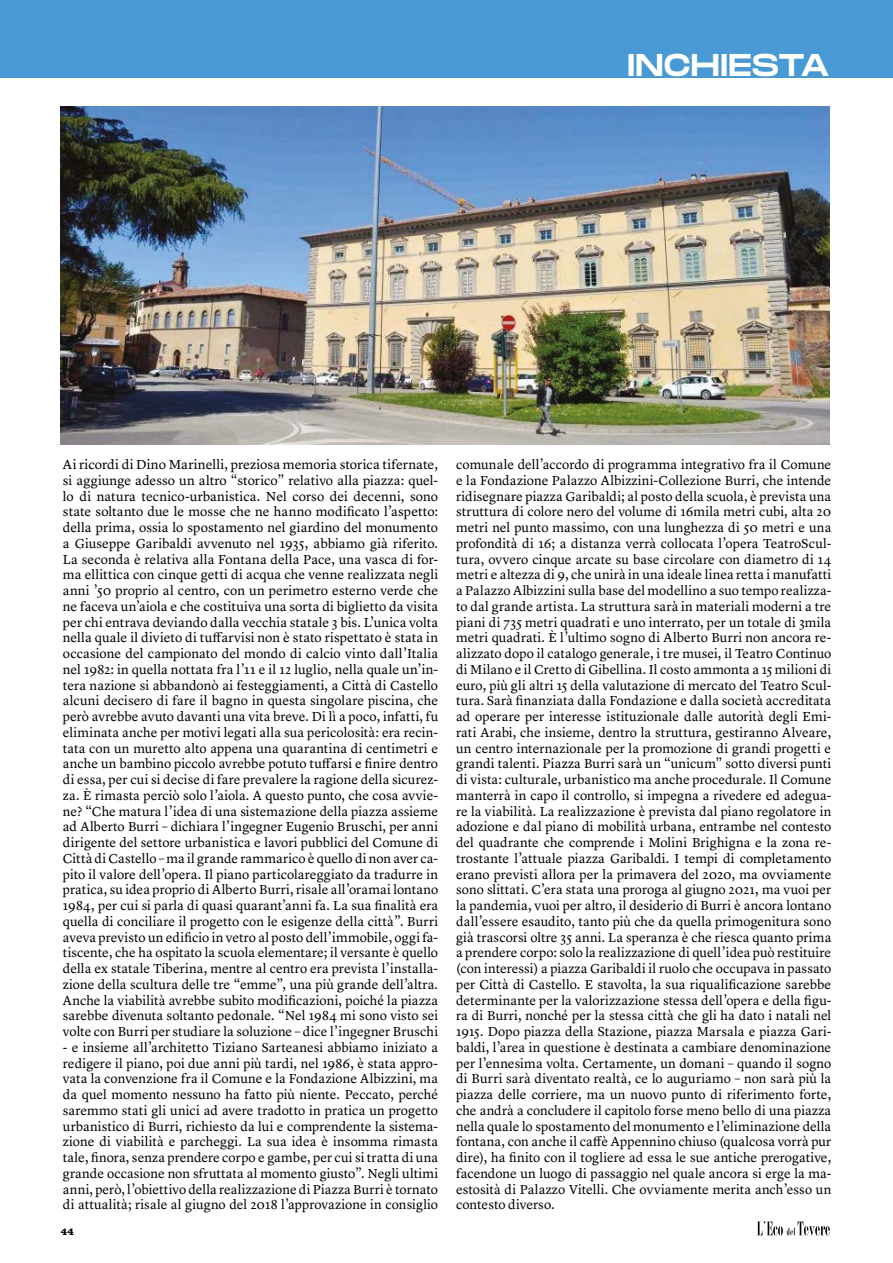
<style>
.page{position:relative;width:893px;height:1263px;background:#fff}
.page>*{position:absolute;margin:0;border:0;box-sizing:border-box;transform-origin:0 0}
.t1{font:31.5px "Monument Extended";letter-spacing:.01em;color:#fff;scale:.9 1}
.t2{font:13.5px/15.8px "Lyon Text";letter-spacing:.005em;color:#000;text-align:justify}
.t3{font:700 10.5px "Clarendon LT Std";color:#000}
</style>
<div class="page">
<svg style="left:757px;top:1221px;width:73px;height:14px"></svg>
<div style="left:0;top:0;width:893px;height:78px;background:#4899d4"></div>
<img style="left:61px;top:106px;width:769px;height:338px">
<h1 class="t1" style="left:627px;top:42px;width:226px">INCHIESTA</h1>
<p class="t2" style="left:63px;top:455px;width:377px">Ai ricordi di Dino Marinelli, preziosa memoria storica tifernate, si aggiunge adesso un altro “storico” relativo alla piazza: quel&shy;lo di natura tecnico-urbanistica. Nel corso dei decenni, sono state soltanto due le mosse che ne hanno modificato l’aspetto: della prima, ossia lo spostamento nel giardino del monumento a Giuseppe Garibaldi avvenuto nel 1935, abbiamo già riferito.<br>La seconda è relativa alla Fontana della Pace, una vasca di for&shy;ma ellittica con cinque getti di acqua che venne realizzata negli anni ’50 proprio al centro, con un perimetro esterno verde che ne faceva un’aiola e che costituiva una sorta di biglietto da visita per chi entrava deviando dalla vecchia statale 3 bis. L’unica volta nella quale il divieto di tuffarvisi non è stato rispettato è stata in occasione del campionato del mondo di calcio vinto dall’Italia nel 1982: in quella nottata fra l’11 e il 12 luglio, nella quale un’in&shy;tera nazione si abbandonò ai festeggiamenti, a Città di Castello alcuni decisero di fare il bagno in questa singolare piscina, che però avrebbe avuto davanti una vita breve. Di lì a poco, infatti, fu eliminata anche per motivi legati alla sua pericolosità: era recin&shy;tata con un muretto alto appena una quarantina di centimetri e anche un bambino piccolo avrebbe potuto tuffarsi e finire dentro di essa, per cui si decise di fare prevalere la ragione della sicurez&shy;za. È rimasta perciò solo l’aiola. A questo punto, che cosa avvie&shy;ne? “Che matura l’idea di una sistemazione della piazza assieme ad Alberto Burri – dichiara l’ingegner Eugenio Bruschi, per anni dirigente del settore urbanistica e lavori pubblici del Comune di Città di Castello – ma il grande rammarico è quello di non aver ca&shy;pito il valore dell’opera. Il piano particolareggiato da tradurre in pratica, su idea proprio di Alberto Burri, risale all’oramai lontano 1984, per cui si parla di quasi quarant’anni fa. La sua finalità era quella di conciliare il progetto con le esigenze della città”. Burri aveva previsto un edificio in vetro al posto dell’immobile, oggi fa&shy;tiscente, che ha ospitato la scuola elementare; il versante è quello della ex statale Tiberina, mentre al centro era prevista l’installa&shy;zione della scultura delle tre “emme”, una più grande dell’altra.<br>Anche la viabilità avrebbe subito modificazioni, poiché la piazza sarebbe divenuta soltanto pedonale. “Nel 1984 mi sono visto sei volte con Burri per studiare la soluzione – dice l’ingegner Bruschi</p>
<p class="t2" style="left:63px;top:1038px;width:377px">- e insieme all’architetto Tiziano Sarteanesi abbiamo iniziato a redigere il piano, poi due anni più tardi, nel 1986, è stata appro&shy;vata la convenzione fra il Comune e la Fondazione Albizzini, ma da quel momento nessuno ha fatto più niente. Peccato, perché saremmo stati gli unici ad avere tradotto in pratica un progetto urbanistico di Burri, richiesto da lui e comprendente la sistema&shy;zione di viabilità e parcheggi. La sua idea è insomma rimasta tale, finora, senza prendere corpo e gambe, per cui si tratta di una grande occasione non sfruttata al momento giusto”. Negli ultimi anni, però, l’obiettivo della realizzazione di Piazza Burri è tornato di attualità; risale al giugno del 2018 l’approvazione in consiglio</p>
<p class="t3" style="left:61px;top:1225px;width:15px">44</p>
<p class="t2" style="left:456px;top:455px;width:377px">comunale dell’accordo di programma integrativo fra il Comune e la Fondazione Palazzo Albizzini-Collezione Burri, che intende ridisegnare piazza Garibaldi; al posto della scuola, è prevista una struttura di colore nero del volume di 16mila metri cubi, alta 20 metri nel punto massimo, con una lunghezza di 50 metri e una profondità di 16; a distanza verrà collocata l’opera TeatroScul&shy;tura, ovvero cinque arcate su base circolare con diametro di 14 metri e altezza di 9, che unirà in una ideale linea retta i manufatti a Palazzo Albizzini sulla base del modellino a suo tempo realizza&shy;to dal grande artista. La struttura sarà in materiali moderni a tre piani di 735 metri quadrati e uno interrato, per un totale di 3mila metri quadrati. È l’ultimo sogno di Alberto Burri non ancora re&shy;alizzato dopo il catalogo generale, i tre musei, il Teatro Continuo di Milano e il Cretto di Gibellina. Il costo ammonta a 15 milioni di euro, più gli altri 15 della valutazione di mercato del Teatro Scul&shy;tura. Sarà finanziata dalla Fondazione e dalla società accreditata ad operare per interesse istituzionale dalle autorità degli Emi&shy;rati Arabi, che insieme, dentro la struttura, gestiranno Alveare, un centro internazionale per la promozione di grandi progetti e grandi talenti. Piazza Burri sarà un “unicum” sotto diversi punti di vista: culturale, urbanistico ma anche procedurale. Il Comune manterrà in capo il controllo, si impegna a rivedere ed adegua&shy;re la viabilità. La realizzazione è prevista dal piano regolatore in adozione e dal piano di mobilità urbana, entrambe nel contesto del quadrante che comprende i Molini Brighigna e la zona re&shy;trostante l’attuale piazza Garibaldi. I tempi di completamento erano previsti allora per la primavera del 2020, ma ovviamente sono slittati. C’era stata una proroga al giugno 2021, ma vuoi per la pandemia, vuoi per altro, il desiderio di Burri è ancora lontano dall’essere esaudito, tanto più che da quella primogenitura sono già trascorsi oltre 35 anni. La speranza è che riesca quanto prima a prendere corpo: solo la realizzazione di quell’idea può restituire (con interessi) a piazza Garibaldi il ruolo che occupava in passato per Città di Castello. E stavolta, la sua riqualificazione sarebbe determinante per la valorizzazione stessa dell’opera e della figu&shy;ra di Burri, nonché per la stessa città che gli ha dato i natali nel 1915. Dopo piazza della Stazione, piazza Marsala e piazza Gari&shy;baldi, l’area in questione è destinata a cambiare denominazione per l’ennesima volta. Certamente, un domani – quando il sogno di Burri sarà diventato realtà, ce lo auguriamo – non sarà più la piazza delle corriere, ma un nuovo punto di riferimento forte, che andrà a concludere il capitolo forse meno bello di una piazza nella quale lo spostamento del monumento e l’eliminazione della fontana, con anche il caffè Appennino chiuso (qualcosa vorrà pur dire), ha finito con il togliere ad essa le sue antiche prerogative, facendone un luogo di passaggio nel quale ancora si erge la ma&shy;estosità di Palazzo Vitelli. Che ovviamente merita anch’esso un contesto diverso.</p>
</div>
